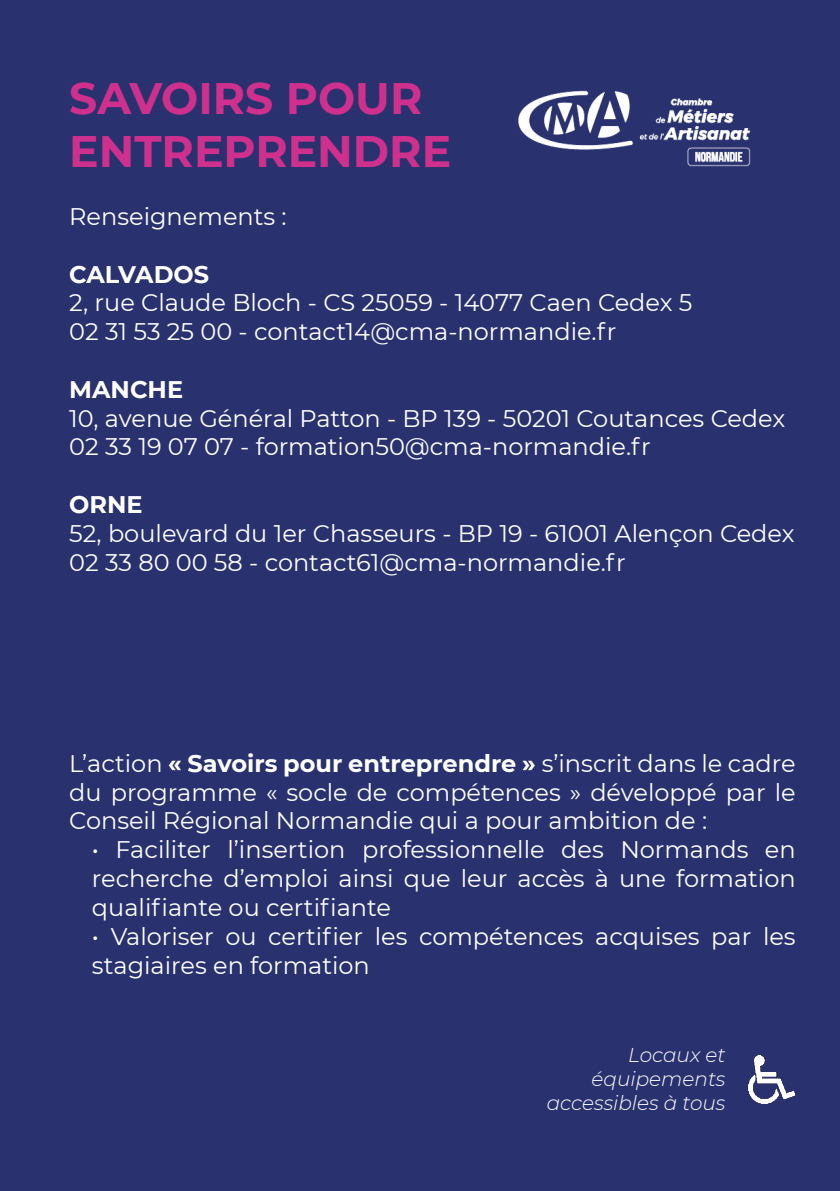
<style>
.page{position:relative;width:840px;height:1191px;background:#fff}
.page>*{position:absolute;margin:0;border:0;box-sizing:border-box;transform-origin:0 0}
.t1{font:700 44px/52.8px "Montserrat";color:#cf308e}
.t2{font:24px/28.8px "Montserrat";color:#fff;text-align:justify}
.t3{font:700 24px "Montserrat";color:#fff}
.t4{font:italic 300 20px/24px "Montserrat";color:#fff;text-align:right}
.s1{font-weight:700}
</style>
<div class="page">
<div style="left:0;top:0;width:839px;height:1191px;background:#29326e"></div>
<img style="left:518px;top:90px;width:233px;height:77px">
<img style="left:748px;top:1055px;width:48px;height:49px">
<p class="t1" style="left:69px;top:70px;width:383px">SAVOIRS POUR<br>ENTREPRENDRE</p>
<p class="t2" style="left:69px;top:201px;width:219px">Renseignements :</p>
<p class="t3" style="left:69px;top:257px;width:141px">CALVADOS</p>
<p class="t2" style="left:69px;top:287px;width:624px">2, rue Claude Bloch - CS 25059 - 14077 Caen Cedex 5</p>
<p class="t2" style="left:69px;top:316px;width:548px">02 31 53 25 00 - contact14@cma-normandie.fr</p>
<p class="t3" style="left:69px;top:372px;width:115px">MANCHE</p>
<p class="t2" style="left:69px;top:403px;width:717px">10, avenue Général Patton - BP 139 - 50201 Coutances Cedex</p>
<p class="t2" style="left:69px;top:431px;width:583px">02 33 19 07 07 - formation50@cma-normandie.fr</p>
<p class="t3" style="left:69px;top:487px;width:75px">ORNE</p>
<p class="t2" style="left:69px;top:518px;width:726px">52, boulevard du 1er Chasseurs - BP 19 - 61001 Alençon Cedex</p>
<p class="t2" style="left:69px;top:547px;width:557px">02 33 80 00 58 - contact61@cma-normandie.fr</p>
<p class="t2" style="left:69px;top:748px;width:727px">L’action <span class="s1">« Savoirs pour entreprendre »</span> s’inscrit dans le cadre du programme « socle de compétences » développé par le Conseil Régional Normandie qui a pour ambition de :</p>
<p class="t2" style="left:92px;top:834px;width:704px">• Faciliter l’insertion professionnelle des Normands en recherche d’emploi ainsi que leur accès à une formation qualifiante ou certifiante</p>
<p class="t2" style="left:92px;top:921px;width:704px">• Valoriser ou certifier les compétences acquises par les stagiaires en formation</p>
<p class="t4" style="left:546px;top:1042px;width:180px">Locaux et équipements accessibles à tous</p>
</div>
